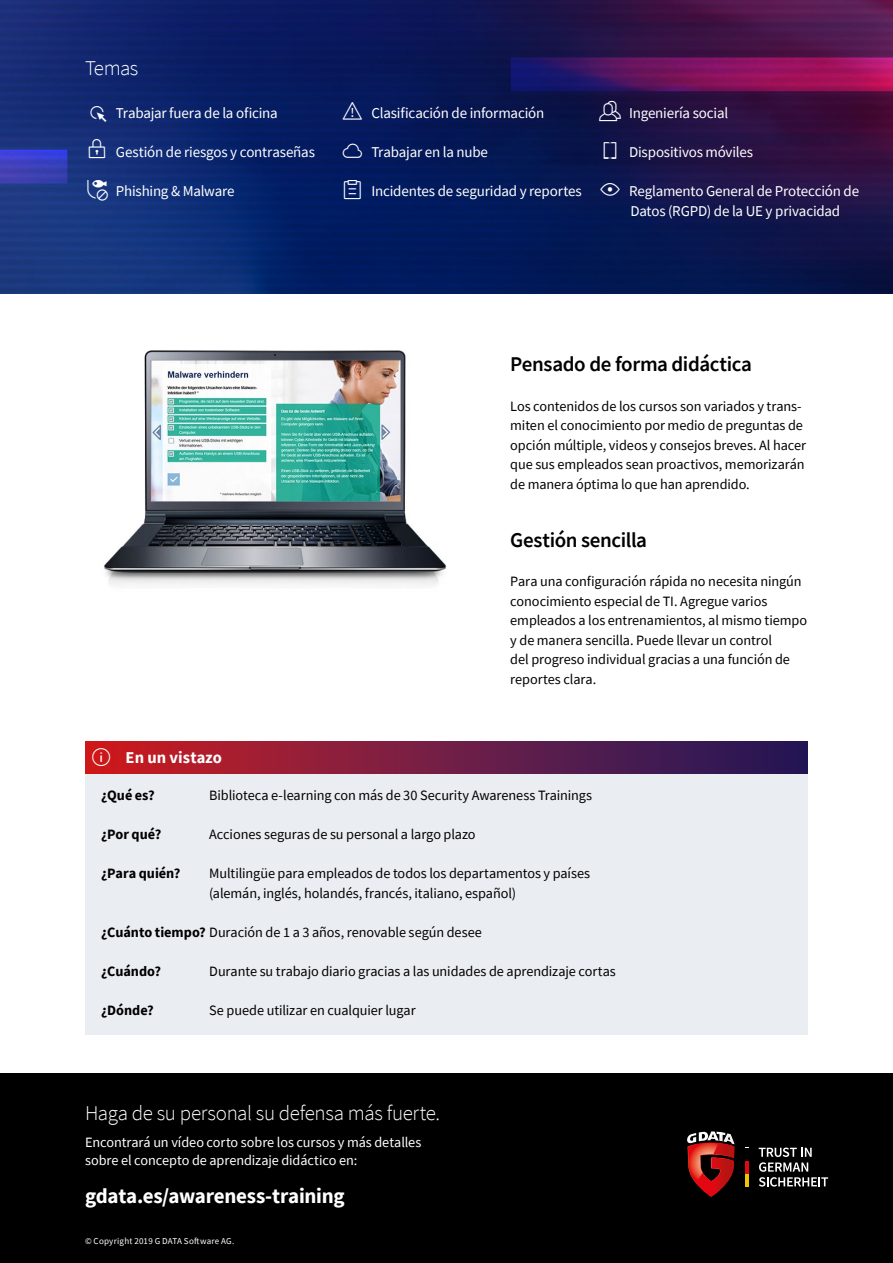
<style>
.page{position:relative;width:893px;height:1263px;background:#fff}
.page>*{position:absolute;margin:0;border:0;box-sizing:border-box;transform-origin:0 0}
.t1{font:300 21px "Source Sans Pro";letter-spacing:-.02em;color:#fff}
.t2{font:600 21px "Source Sans Pro";letter-spacing:-.02em;color:#000}
.t3{font:700 21px "Source Sans Pro";letter-spacing:-.015em;color:#fff}
.t4{font:700 16.5px "Source Sans Pro";color:#fff}
.t5{font:15px/19.5px "Source Sans Pro";letter-spacing:-.015em;color:#fff}
.t6{font:14.25px/19.5px "Source Sans Pro";letter-spacing:-.005em;color:#000}
.t7{font:14.25px/18px "Source Sans Pro";letter-spacing:-.005em;color:#fff}
.t8{font:700 14.25px "Source Sans Pro";color:#000}
.t9{font:9px "Source Sans Pro";letter-spacing:.025em;color:#fff}
.s1{font-family:"Gcon";font-size:24px}
.s2{font-family:"Gcon";font-weight:400;font-size:22.5px}
.s3{font-weight:700}
</style>
<div class="page">
<img style="left:0;top:0;width:893px;height:294px">
<div style="left:0;top:1074px;width:893px;height:189px;background:#000"></div>
<svg style="left:748px;top:1147px;width:1px;height:39px"></svg>
<svg style="left:759px;top:1147px;width:69px;height:39px"></svg>
<svg style="left:687px;top:1131px;width:47px;height:66px"></svg>
<svg style="left:745px;top:1147px;width:3px;height:39px"></svg>
<div style="left:85px;top:774px;width:723px;height:261px;background:#eaedf2"></div>
<div style="left:85px;top:742px;width:723px;height:32px;background:linear-gradient(to right,#cc1e23,#1d1a5e)"></div>
<img style="left:104px;top:350px;width:342px;height:236px">
<h1 class="t1" style="left:85px;top:55px;width:55px">Temas</h1>
<p class="t5" style="left:85px;top:103px;width:194px"><span class="s1">•</span> Trabajar fuera de la oficina</p>
<p class="t5" style="left:85px;top:142px;width:231px"><span class="s1">fl</span> Gestión de riesgos y contraseñas</p>
<p class="t5" style="left:85px;top:181px;width:151px"><span class="s1">ä</span> Phishing &amp; Malware</p>
<p class="t5" style="left:341px;top:103px;width:205px"><span class="s1">w</span> Clasificación de información</p>
<p class="t5" style="left:341px;top:142px;width:149px"><span class="s1">©</span> Trabajar en la nube</p>
<p class="t5" style="left:341px;top:181px;width:243px"><span class="s1">j</span> Incidentes de seguridad y reportes</p>
<p class="t5" style="left:598px;top:103px;width:132px"><span class="s1">Á</span> Ingeniería social</p>
<p class="t5" style="left:598px;top:142px;width:156px"><span class="s1">˘</span> Dispositivos móviles</p>
<p class="t5" style="left:630px;top:181px;width:230px;text-indent:-32px"><span class="s1">±</span> Reglamento General de Protección de<br>Datos (RGPD) de la UE y privacidad</p>
<p class="t4" style="left:90px;top:746px;width:134px"><span class="s2">⁄</span> En un vistazo</p>
<h1 class="t2" style="left:510px;top:350px;width:243px">Pensado de forma didáctica</h1>
<p class="t6" style="left:510px;top:396px;width:297px">Los contenidos de los cursos son variados y trans&shy;miten el conocimiento por medio de preguntas de opción múltiple, videos y consejos breves. Al hacer que sus empleados sean proactivos, memorizarán de manera óptima lo que han aprendido.</p>
<h1 class="t2" style="left:510px;top:526px;width:138px">Gestión sencilla</h1>
<p class="t6" style="left:510px;top:571px;width:298px">Para una configuración rápida no necesita ningún conocimiento especial de TI. Agregue varios empleados a los entrenamientos, al mismo tiempo y de manera sencilla. Puede llevar un control<br>del progreso individual gracias a una función de reportes clara.</p>
<p class="t8" style="left:101px;top:786px;width:55px">¿Qué es?</p>
<p class="t6" style="left:209px;top:786px;width:384px">Biblioteca e-learning con más de 30 Security Awareness Trainings</p>
<p class="t8" style="left:101px;top:825px;width:62px">¿Por qué?</p>
<p class="t6" style="left:209px;top:825px;width:268px">Acciones seguras de su personal a largo plazo</p>
<p class="t8" style="left:101px;top:864px;width:81px">¿Para quién?</p>
<p class="t6" style="left:209px;top:864px;width:382px">Multilingüe para empleados de todos los departamentos y países (alemán, inglés, holandés, francés, italiano, español)</p>
<p class="t6" style="left:101px;top:922px;width:382px"><span class="s3">¿Cuánto tiempo?</span> Duración de 1 a 3 años, renovable según desee</p>
<p class="t8" style="left:101px;top:961px;width:61px">¿Cuándo?</p>
<p class="t6" style="left:209px;top:961px;width:408px">Durante su trabajo diario gracias a las unidades de aprendizaje cortas</p>
<p class="t8" style="left:101px;top:1000px;width:54px">¿Dónde?</p>
<p class="t6" style="left:209px;top:1000px;width:208px">Se puede utilizar en cualquier lugar</p>
<h1 class="t1" style="left:85px;top:1100px;width:357px">Haga de su personal su defensa más fuerte.</h1>
<p class="t7" style="left:85px;top:1133px;width:338px">Encontrará un vídeo corto sobre los cursos y más detalles sobre el concepto de aprendizaje didáctico en:</p>
<h1 class="t3" style="left:85px;top:1181px;width:261px">gdata.es/awareness-training</h1>
<p class="t9" style="left:85px;top:1235px;width:151px">© Copyright 2019 G DATA Software AG.</p>
</div>
